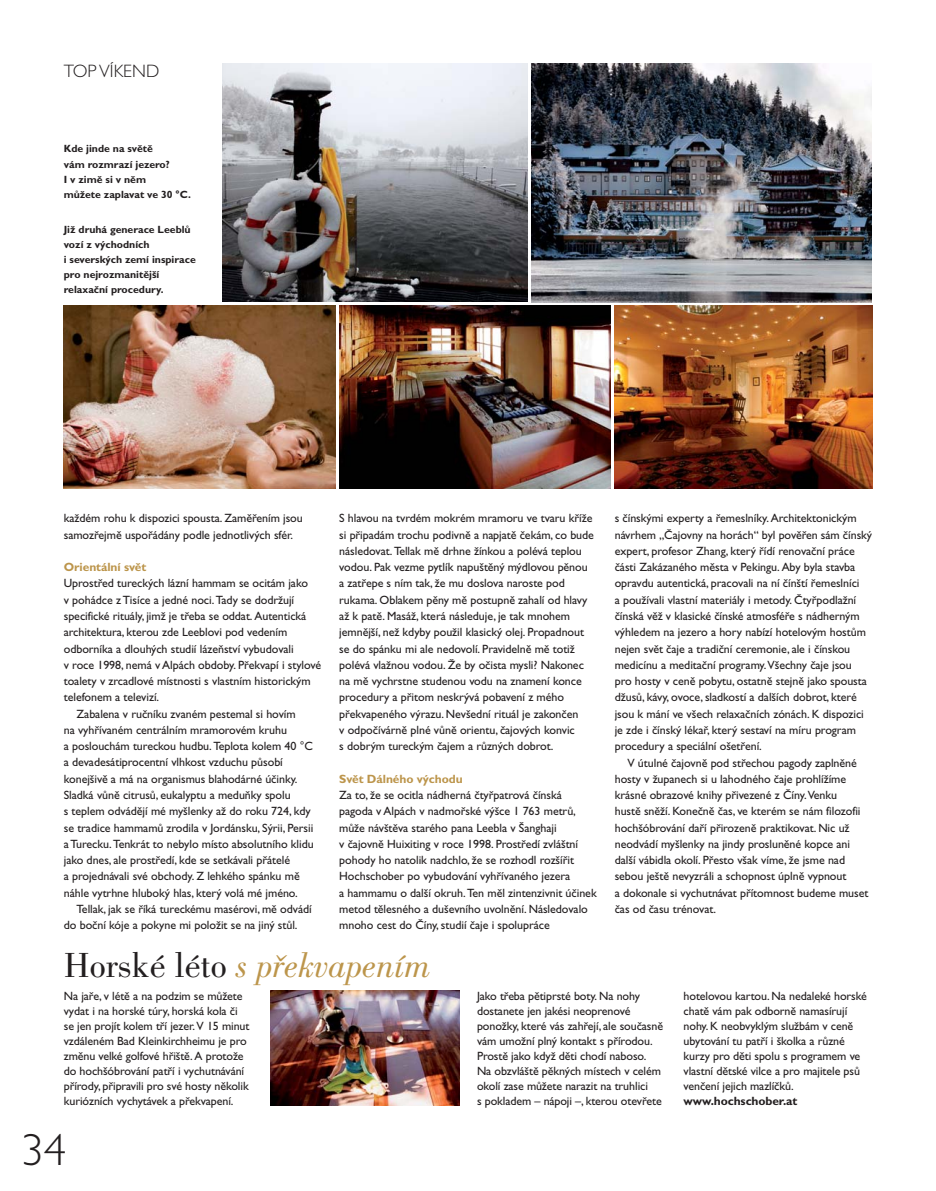
<style>
.page{position:relative;width:936px;height:1191px;background:#fff}
.page>*{position:absolute;margin:0;border:0;box-sizing:border-box;transform-origin:0 0}
.t1{font:300 45px "Gill Sans CE";color:#231f20}
.t2{font:italic 36px "Bodoni CE";color:#bc954b}
.t3{font:300 18px "Gill Sans CE";color:#231f20}
.t4{font:12px/16.4px "Gill Sans CE";letter-spacing:-.005em;color:#231f20}
.t5{font:700 12px "Gill Sans CE";letter-spacing:-.005em;color:#bc954b}
.t6{font:700 12px "Gill Sans CE";letter-spacing:-.01em;color:#231f20}
.t7{font:700 10.5px/15px "Gill Sans CE";color:#231f20}
.s1{font-style:normal;color:#231f20}
</style>
<div class="page">
<img style="left:270px;top:990px;width:189px;height:116px">
<img style="left:614px;top:306px;width:258px;height:182px">
<img style="left:64px;top:306px;width:271px;height:183px">
<img style="left:339px;top:306px;width:271px;height:182px">
<img style="left:223px;top:64px;width:304px;height:238px">
<img style="left:531px;top:64px;width:340px;height:238px">
<h3 class="t3" style="left:64px;top:64px;width:97px">TOP VÍKEND</h3>
<p class="t7" style="left:64px;top:142px;width:129px">Kde jinde na světě<br>vám rozmrazí jezero?<br>I v zimě si v něm<br>můžete zaplavat ve 30 °C.</p>
<p class="t7" style="left:64px;top:223px;width:133px">Již druhá generace Leeblů vozí z východních<br>i severských zemí inspirace pro nejrozmanitější relaxační procedury.</p>
<p class="t4" style="left:64px;top:511px;width:240px">každém rohu k dispozici spousta. Zaměřením jsou samozřejmě uspořádány podle jednotlivých sfér.</p>
<p class="t5" style="left:64px;top:562px;width:84px">Orientální svět</p>
<p class="t4" style="left:64px;top:576px;width:246px">Uprostřed tureckých lázní hammam se ocitám jako</p>
<p class="t4" style="left:64px;top:592px;width:232px">v pohádce z Tisíce a jedné noci. Tady se dodržují</p>
<p class="t4" style="left:64px;top:609px;width:244px">specifické rituály, jimž je třeba se oddat. Autentická</p>
<p class="t4" style="left:64px;top:625px;width:225px">architektura, kterou zde Leeblovi pod vedením</p>
<p class="t4" style="left:64px;top:641px;width:231px">odborníka a dlouhých studií lázeňství vybudovali</p>
<p class="t4" style="left:64px;top:658px;width:259px">v roce 1998, nemá v Alpách obdoby. Překvapí i stylové</p>
<p class="t4" style="left:64px;top:674px;width:248px">toalety v zrcadlové místnosti s vlastním historickým</p>
<p class="t4" style="left:64px;top:690px;width:97px">telefonem a televizí.</p>
<p class="t4" style="left:77px;top:706px;width:221px">Zabalena v ručníku zvaném pestemal si hovím</p>
<p class="t4" style="left:64px;top:723px;width:225px">na vyhřívaném centrálním mramorovém kruhu</p>
<p class="t4" style="left:64px;top:739px;width:250px">a poslouchám tureckou hudbu. Teplota kolem 40 °C</p>
<p class="t4" style="left:64px;top:755px;width:220px">a devadesátiprocentní vlhkost vzduchu působí</p>
<p class="t4" style="left:64px;top:772px;width:235px">konejšivě a má na organismus blahodárné účinky.</p>
<p class="t4" style="left:64px;top:788px;width:228px">Sladká vůně citrusů, eukalyptu a meduňky spolu</p>
<p class="t4" style="left:64px;top:804px;width:248px">s teplem odvádějí mé myšlenky až do roku 724, kdy</p>
<p class="t4" style="left:64px;top:820px;width:251px">se tradice hammamů zrodila v Jordánsku, Sýrii, Persii</p>
<p class="t4" style="left:64px;top:837px;width:251px">a Turecku. Tenkrát to nebylo místo absolutního klidu</p>
<p class="t4" style="left:64px;top:853px;width:228px">jako dnes, ale prostředí, kde se setkávali přátelé</p>
<p class="t4" style="left:64px;top:869px;width:237px">a projednávali své obchody. Z lehkého spánku mě</p>
<p class="t4" style="left:64px;top:885px;width:235px">náhle vytrhne hluboký hlas, který volá mé jméno.</p>
<p class="t4" style="left:77px;top:902px;width:237px">Tellak, jak se říká tureckému masérovi, mě odvádí</p>
<p class="t4" style="left:64px;top:918px;width:235px">do boční kóje a pokyne mi položit se na jiný stůl.</p>
<p class="t4" style="left:339px;top:511px;width:256px">S hlavou na tvrdém mokrém mramoru ve tvaru kříže si připadám trochu podivně a napjatě čekám, co bude následovat. Tellak mě drhne žínkou a polévá teplou vodou. Pak vezme pytlík napuštěný mýdlovou pěnou a zatřepe s ním tak, že mu doslova naroste pod rukama. Oblakem pěny mě postupně zahalí od hlavy až k patě. Masáž, která následuje, je tak mnohem jemnější, než kdyby použil klasický olej. Propadnout se do spánku mi ale nedovolí. Pravidelně mě totiž polévá vlažnou vodou. Že by očista mysli? Nakonec na mě vychrstne studenou vodu na znamení konce procedury a přitom neskrývá pobavení z mého překvapeného výrazu. Nevšední rituál je zakončen<br>v odpočívárně plné vůně orientu, čajových konvic<br>s dobrým tureckým čajem a různých dobrot.</p>
<p class="t5" style="left:339px;top:774px;width:125px">Svět Dálného východu</p>
<p class="t4" style="left:339px;top:788px;width:259px">Za to, že se ocitla nádherná čtyřpatrová čínská pagoda v Alpách v nadmořské výšce 1 763 metrů, může návštěva starého pana Leebla v Šanghaji<br>v čajovně Huixiting v roce 1998. Prostředí zvláštní pohody ho natolik nadchlo, že se rozhodl rozšířit Hochschober po vybudování vyhřívaného jezera<br>a hammamu o další okruh. Ten měl zintenzivnit účinek metod tělesného a duševního uvolnění. Následovalo mnoho cest do Číny, studií čaje i spolupráce</p>
<h2 class="t2" style="left:64px;top:949px;width:368px"><span class="s1">Horské léto</span> s překvapením</h2>
<p class="t4" style="left:614px;top:511px;width:259px">s čínskými experty a řemeslníky. Architektonickým návrhem „Čajovny na horách“ byl pověřen sám čínský expert, profesor Zhang, který řídí renovační práce části Zakázaného města v Pekingu. Aby byla stavba opravdu autentická, pracovali na ní čínští řemeslníci<br>a používali vlastní materiály i metody. Čtyřpodlažní čínská věž v klasické čínské atmosféře s nádherným výhledem na jezero a hory nabízí hotelovým hostům nejen svět čaje a tradiční ceremonie, ale i čínskou medicínu a meditační programy. Všechny čaje jsou<br>pro hosty v ceně pobytu, ostatně stejně jako spousta džusů, kávy, ovoce, sladkostí a dalších dobrot, které jsou k mání ve všech relaxačních zónách. K dispozici je zde i čínský lékař, který sestaví na míru program procedury a speciální ošetření.</p>
<p class="t4" style="left:614px;top:755px;width:255px;text-indent:13px">V útulné čajovně pod střechou pagody zaplněné hosty v županech si u lahodného čaje prohlížíme krásné obrazové knihy přivezené z Číny. Venku<br>hustě sněží. Konečně čas, ve kterém se nám filozofii hochšóbrování daří přirozeně praktikovat. Nic už neodvádí myšlenky na jindy prosluněné kopce ani další vábidla okolí. Přesto však víme, že jsme nad sebou ještě nevyzráli a schopnost úplně vypnout<br>a dokonale si vychutnávat přítomnost budeme muset čas od času trénovat.</p>
<p class="t4" style="left:64px;top:989px;width:187px;line-height:15px">Na jaře, v létě a na podzim se můžete vydat i na horské túry, horská kola či se jen projít kolem tří jezer. V 15 minut vzdáleném Bad Kleinkirchheimu je pro změnu velké golfové hřiště. A protože do hochšóbrování patří i vychutnávání přírody, připravili pro své hosty několik kuriózních vychytávek a překvapení.</p>
<p class="t4" style="left:477px;top:989px;width:187px;line-height:15px">Jako třeba pětiprsté boty. Na nohy dostanete jen jakési neoprenové ponožky, které vás zahřejí, ale současně vám umožní plný kontakt s přírodou.<br>Prostě jako když děti chodí naboso.<br>Na obzvláště pěkných místech v celém okolí zase můžete narazit na truhlici<br>s pokladem – nápoji –, kterou otevřete</p>
<p class="t4" style="left:683px;top:989px;width:185px;line-height:15px">hotelovou kartou. Na nedaleké horské chatě vám pak odborně namasírují nohy. K neobvyklým službám v ceně ubytování tu patří i školka a různé kurzy pro děti spolu s programem ve vlastní dětské vilce a pro majitele psů venčení jejich mazlíčků.</p>
<p class="t6" style="left:683px;top:1096px;width:115px">www.hochschober.at</p>
<h1 class="t1" style="left:21px;top:1133px;width:47px">34</h1>
</div>
